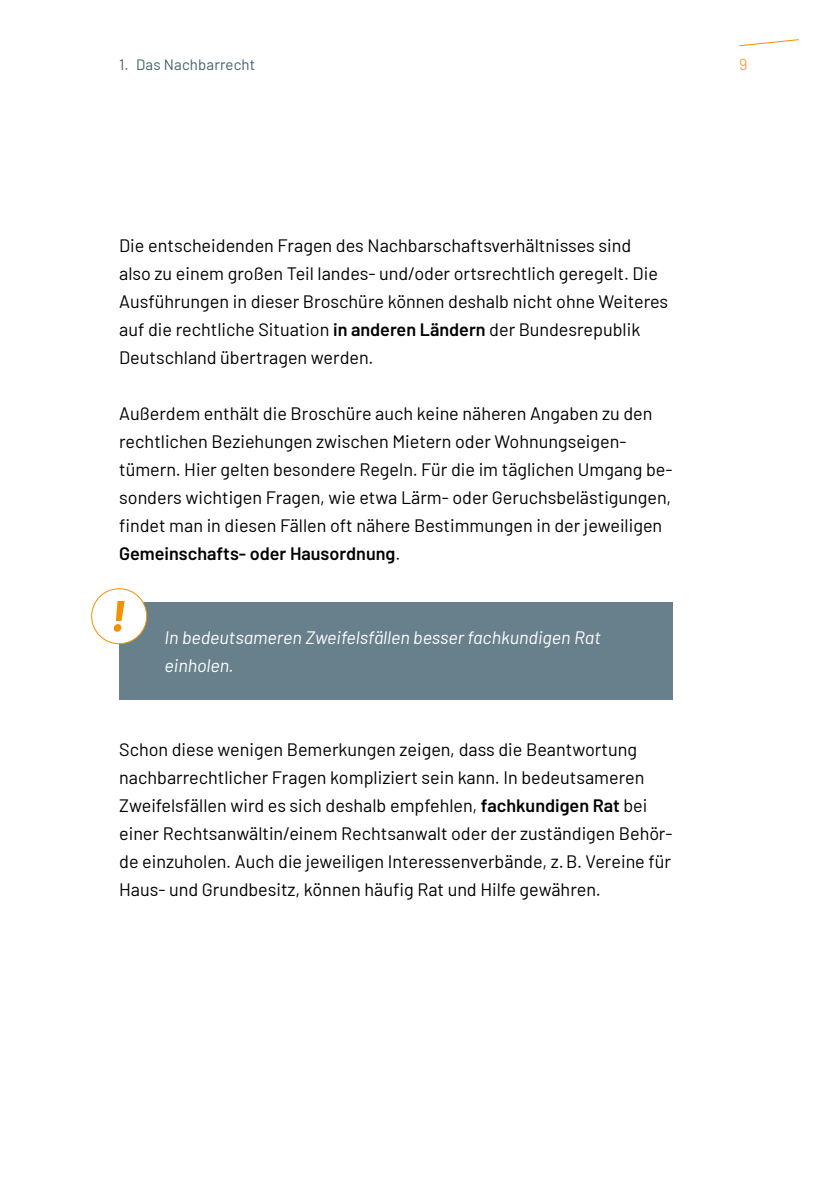
<style>
.page{position:relative;width:840px;height:1191px;background:#fff}
.page>*{position:absolute;margin:0;border:0;box-sizing:border-box;transform-origin:0 0}
.t1{font:18px/28px "Barlow";color:#000}
.t2{font:italic 18px/28px "Barlow";color:#fff}
.t3{font:300 16px "Barlow";color:#f39100}
.t4{font:15px "Barlow";letter-spacing:.01em;color:#445f6b}
.s1{font-weight:600}
</style>
<div class="page">
<svg style="left:739px;top:39px;width:60px;height:8px"></svg>
<div style="left:119px;top:602px;width:553px;height:97px;background:#67808c"></div>
<div style="left:92px;top:588px;width:55px;height:55px;background:#fff;border-radius:50%"></div>
<div style="left:91px;top:588px;width:56px;height:56px;border:1px solid #f39100;border-radius:50%"></div>
<svg style="left:114px;top:601px;width:11px;height:31px"></svg>
<p class="t4" style="left:119px;top:54px;width:138px">1. Das Nachbarrecht</p>
<p class="t3" style="left:738px;top:55px;width:10px">9</p>
<p class="t1" style="left:119px;top:230px;width:550px">Die entscheidenden Fragen des Nachbarschaftsverhältnisses sind<br>also zu einem großen Teil landes- und/oder ortsrechtlich geregelt. Die Ausführungen in dieser Broschüre können deshalb nicht ohne Weiteres auf die rechtliche Situation <span class="s1">in anderen Ländern</span> der Bundesrepublik Deutschland übertragen werden.</p>
<p class="t1" style="left:119px;top:398px;width:554px">Außerdem enthält die Broschüre auch keine näheren Angaben zu den rechtlichen Beziehungen zwischen Mietern oder Wohnungseigen&shy;tümern. Hier gelten besondere Regeln. Für die im täglichen Umgang be&shy;sonders wichtigen Fragen, wie etwa Lärm- oder Geruchsbelästigungen, findet man in diesen Fällen oft nähere Bestimmungen in der jeweiligen <span class="s1">Gemeinschafts- oder Hausordnung</span>.</p>
<p class="t2" style="left:164px;top:625px;width:437px">In bedeutsameren Zweifelsfällen besser fachkundigen Rat einholen.</p>
<p class="t1" style="left:119px;top:734px;width:554px">Schon diese wenigen Bemerkungen zeigen, dass die Beantwortung nachbarrechtlicher Fragen kompliziert sein kann. In bedeutsameren Zweifelsfällen wird es sich deshalb empfehlen, <span class="s1">fachkundigen Rat</span> bei einer Rechtsanwältin/einem Rechtsanwalt oder der zuständigen Behör&shy;de einzuholen. Auch die jeweiligen Interessenverbände, z. B. Vereine für Haus- und Grundbesitz, können häufig Rat und Hilfe gewähren.</p>
</div>
